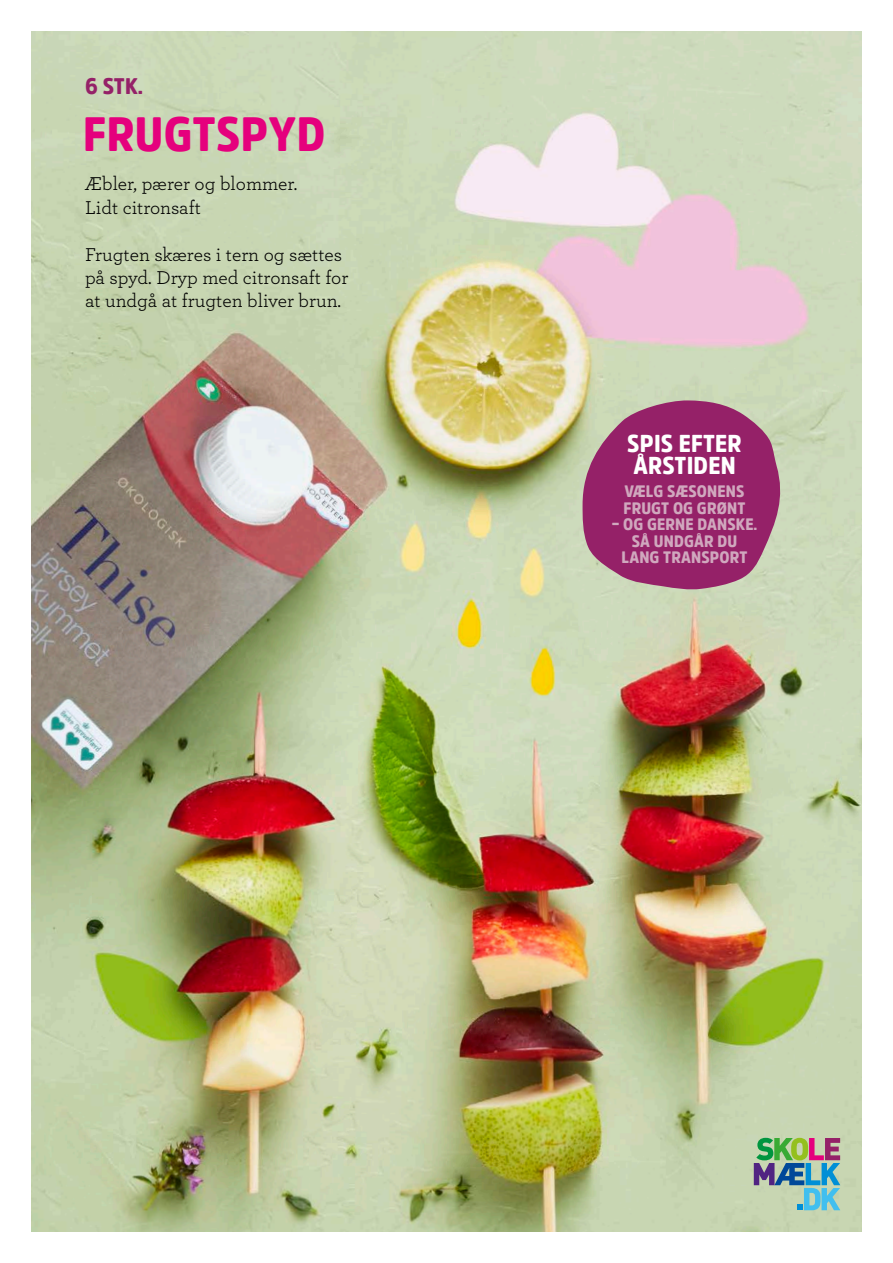
<style>
.page{position:relative;width:893px;height:1263px;background:#fff}
.page>*{position:absolute;margin:0;border:0;box-sizing:border-box;transform-origin:0 0}
.t1{font:900 48px "Amsi Pro Narw";letter-spacing:.01em;color:#e5007d}
.t2{font:900 24.3px/22.8px "Amsi Pro Narw";letter-spacing:.01em;color:#fff}
.t3{font:900 22.5px "Amsi Pro Narw";color:#952168}
.t4{font:19.5px/23.4px "Archer";color:#000}
.t5{font:900 16.5px/16.5px "Amsi Pro Narw";letter-spacing:.01em;color:#d0a8be}
</style>
<div class="page">
<img style="left:32px;top:32px;width:829px;height:1199px">
<svg style="left:582px;top:400px;width:204px;height:190px;background:#a04879"></svg>
<svg style="left:754px;top:1138px;width:86px;height:72px;background:#88a8a1"></svg>
<p class="t3" style="left:85px;top:71px;width:60px">6 STK.</p>
<h1 class="t1" style="left:83px;top:101px;width:244px">FRUGTSPYD</h1>
<p class="t4" style="left:85px;top:171px;width:214px">Æbler, pærer og blommer.<br>Lidt citronsaft</p>
<p class="t4" style="left:85px;top:241px;width:265px">Frugten skæres i tern og sættes på spyd. Dryp med citronsaft for at undgå at frugten bliver brun.</p>
<p class="t2" style="left:627px;top:431px;width:116px">SPIS EFTER<br>ÅRSTIDEN</p>
<p class="t5" style="left:624px;top:483px;width:123px">VÆLG SÆSONENS<br>FRUGT OG GRØNT</p>
<p class="t5" style="left:612px;top:516px;width:147px;text-align:center">– OG GERNE DANSKE.<br>SÅ UNDGÅR DU<br>LANG TRANSPORT</p>
</div>
